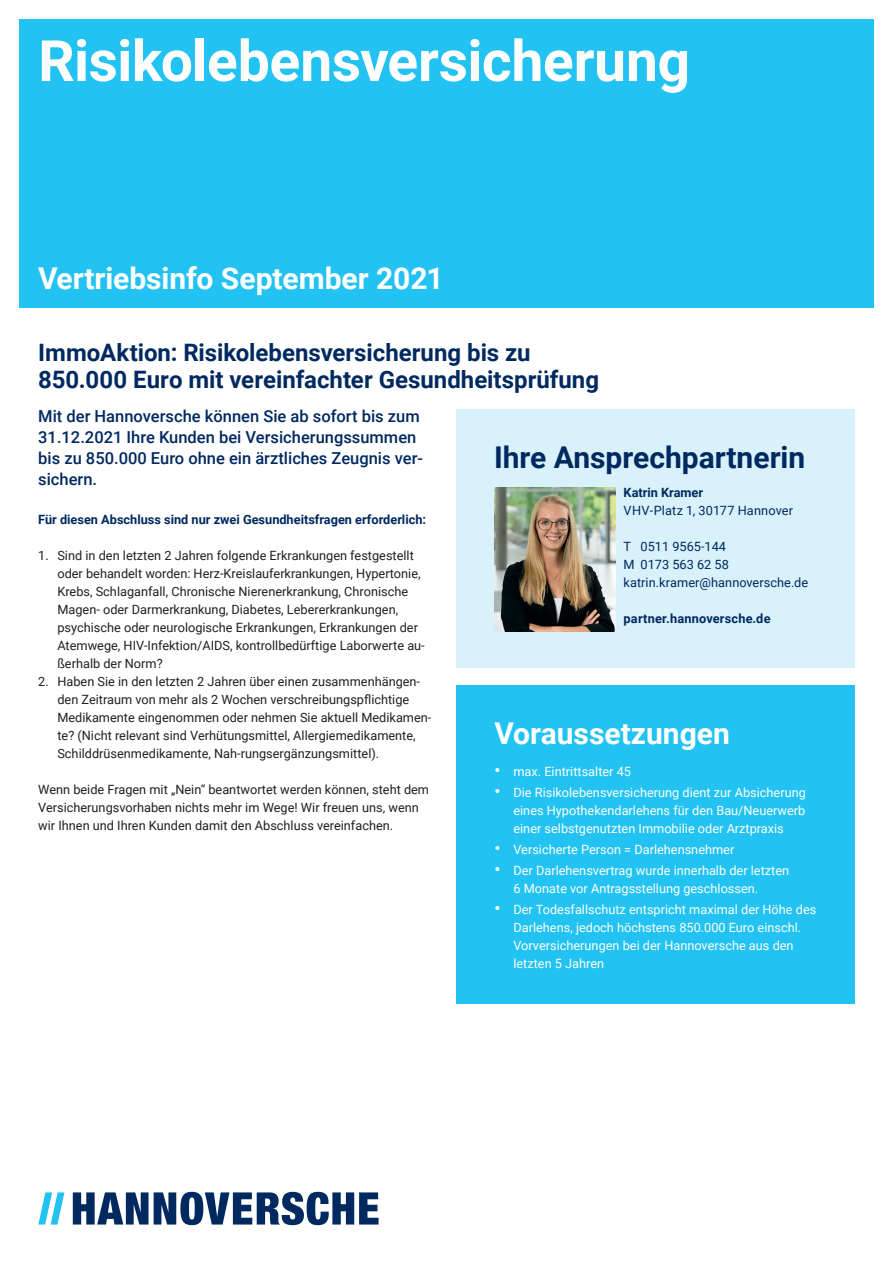
<style>
.page{position:relative;width:893px;height:1263px;background:#fff}
.page>*{position:absolute;margin:0;border:0;box-sizing:border-box;transform-origin:0 0}
.t1{font:700 57px "Roboto";letter-spacing:-.01em;color:#fff}
.t2{font:700 30px "Roboto";color:#fff}
.t3{font:700 30px "Roboto";color:#002960}
.t4{font:700 24px/27px "Roboto";color:#002960}
.t5{font:500 16.5px/21px "Roboto";color:#002960}
.t6{font:12.75px/18px "Roboto";color:#231f20}
.t7{font:12.75px/18px "Roboto";color:#fff}
.t8{font:12.75px/18px "Roboto";color:#002960}
.t9{font:700 12.75px "Roboto";color:#002960}
.s1{font-weight:700;font-size:16.5px}
</style>
<div class="page">
<div style="left:19px;top:19px;width:855px;height:288px;background:#22c2f3"></div>
<svg style="left:73px;top:1192px;width:305px;height:33px"></svg>
<svg style="left:38px;top:1192px;width:26px;height:32px"></svg>
<div style="left:456px;top:685px;width:399px;height:318px;background:#22c2f3"></div>
<div style="left:456px;top:409px;width:399px;height:258px;background:#d8f1fb"></div>
<img style="left:494px;top:487px;width:121px;height:144px">
<h1 class="t1" style="left:38px;top:21px;width:653px">Risikolebensversicherung</h1>
<h2 class="t2" style="left:38px;top:257px;width:407px">Vertriebsinfo September 2021</h2>
<h3 class="t4" style="left:38px;top:338px;width:562px">ImmoAktion: Risikolebensversicherung bis zu<br>850.000 Euro mit vereinfachter Gesundheitsprüfung</h3>
<p class="t5" style="left:38px;top:405px;width:386px">Mit der Hannoversche können Sie ab sofort bis zum 31.12.2021 Ihre Kunden bei Versicherungssummen bis zu 850.000 Euro ohne ein ärztliches Zeugnis ver&shy;sichern.</p>
<p class="t9" style="left:38px;top:510px;width:389px">Für diesen Abschluss sind nur zwei Gesundheitsfragen erforderlich:</p>
<p class="t6" style="left:57px;top:546px;width:369px;text-indent:-19px">1. Sind in den letzten 2 Jahren folgende Erkrankungen festgestellt oder behandelt worden: Herz-Kreislauferkrankungen, Hypertonie, Krebs, Schlaganfall, Chronische Nierenerkrankung, Chronische Magen- oder Darmerkrankung, Diabetes, Lebererkrankungen, psychische oder neurologische Erkrankungen, Erkrankungen der Atemwege, HIV-Infektion/AIDS, kontrollbedürftige Laborwerte au&shy;ßerhalb der Norm?</p>
<p class="t6" style="left:57px;top:672px;width:376px;text-indent:-19px">2. Haben Sie in den letzten 2 Jahren über einen zusammenhängen&shy;den Zeitraum von mehr als 2 Wochen verschreibungspflichtige Medikamente eingenommen oder nehmen Sie aktuell Medikamen&shy;te? (Nicht relevant sind Verhütungsmittel, Allergiemedikamente, Schilddrüsenmedikamente, Nah-rungsergänzungsmittel).</p>
<p class="t6" style="left:38px;top:780px;width:392px">Wenn beide Fragen mit „Nein“ beantwortet werden können, steht dem<br>Versicherungsvorhaben nichts mehr im Wege! Wir freuen uns, wenn wir Ihnen und Ihren Kunden damit den Abschluss vereinfachen.</p>
<h2 class="t3" style="left:494px;top:436px;width:313px">Ihre Ansprechpartnerin</h2>
<p class="t9" style="left:624px;top:483px;width:81px">Katrin Kramer</p>
<p class="t8" style="left:624px;top:501px;width:171px">VHV-Platz 1, 30177 Hannover</p>
<p class="t8" style="left:624px;top:537px;width:186px">T 0511 9565-144<br>M 0173 563 62 58 katrin.kramer@hannoversche.de</p>
<p class="t9" style="left:624px;top:609px;width:148px">partner.hannoversche.de</p>
<p class="t9" style="left:624px;top:483px;width:94px">Mela ie Biethan</p>
<p class="t8" style="left:634px;top:537px;width:80px">051 9565-15</p>
<p class="t8" style="left:638px;top:555px;width:97px">01522 485 05 31</p>
<p class="t8" style="left:624px;top:573px;width:201px">melanie.biethan@hannoversche.de</p>
<h2 class="t2" style="left:494px;top:712px;width:237px">Voraussetzungen</h2>
<p class="t7" style="left:494px;top:762px;width:138px"><span class="s1">•</span> max. Eintrittsalter 45</p>
<p class="t7" style="left:513px;top:783px;width:294px;text-align:justify;text-indent:-19px"><span class="s1">•</span> Die Risikolebensversicherung dient zur Absicherung eines Hypothekendarlehens für den Bau/Neuerwerb einer selbstgenutzten Immobilie oder Arztpraxis</p>
<p class="t7" style="left:494px;top:840px;width:242px"><span class="s1">•</span> Versicherte Person = Darlehensnehmer</p>
<p class="t7" style="left:513px;top:861px;width:277px;text-indent:-19px"><span class="s1">•</span> Der Darlehensvertrag wurde innerhalb der letzten<br>6 Monate vor Antragsstellung geschlossen.</p>
<p class="t7" style="left:513px;top:900px;width:304px;text-indent:-19px"><span class="s1">•</span> Der Todesfallschutz entspricht maximal der Höhe des Darlehens, jedoch höchstens 850.000 Euro einschl.<br>Vorversicherungen bei der Hannoversche aus den letzten 5 Jahren</p>
</div>
